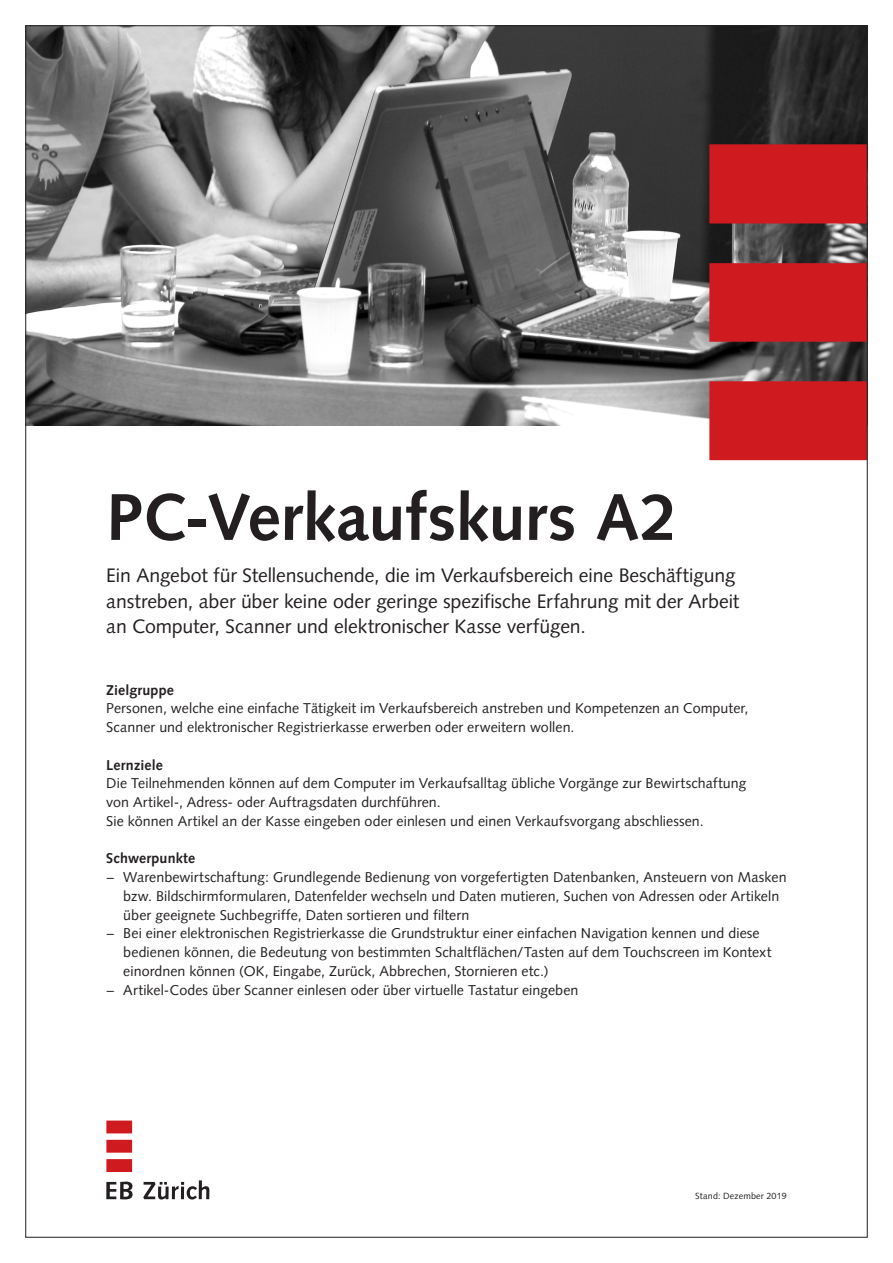
<style>
.page{position:relative;width:893px;height:1263px;background:#fff}
.page>*{position:absolute;margin:0;border:0;box-sizing:border-box;transform-origin:0 0}
.t1{font:330px "Ebtype";color:#cf1a20}
.t2{font:108px "Ebtype";color:#cf1a20}
.Kurstitel{font:700 66px "Syntax EBLT Std";letter-spacing:-.005em;color:#231f20}
.Kursuntertitel{font:19.5px/25.5px "Syntax EBLT Std";letter-spacing:-.005em;color:#231f20}
.t3{font:14.25px/18.8px "Syntax EBLT Std";letter-spacing:.005em;color:#231f20}
.Text_Untertitel{font:700 14.25px "Syntax EBLT Std";letter-spacing:.01em;color:#231f20}
.t4{font:9px "Syntax EBLT Std";letter-spacing:.02em;color:#231f20}
.s1{color:#231f20}
</style>
<div class="page">
<img style="left:28px;top:28px;width:837px;height:397px">
<h1 class="t1" style="left:709px;top:137px;width:160px">,</h1>
<p class="Kurstitel" style="left:106px;top:479px;width:573px">PC-Verkaufskurs A2</p>
<p class="Kursuntertitel" style="left:106px;top:563px;width:635px">Ein Angebot für Stellensuchende, die im Verkaufsbereich eine Beschäftigung anstreben, aber über keine oder geringe spezifische Erfahrung mit der Arbeit an Computer, Scanner und elektronischer Kasse verfügen.</p>
<p class="Text_Untertitel" style="left:106px;top:682px;width:69px">Zielgruppe</p>
<p class="t3" style="left:106px;top:699px;width:644px">Personen, welche eine einfache Tätigkeit im Verkaufsbereich anstreben und Kompetenzen an Computer,<br>Scanner und elektronischer Registrierkasse erwerben oder erweitern wollen.</p>
<p class="Text_Untertitel" style="left:106px;top:757px;width:58px">Lernziele</p>
<p class="t3" style="left:106px;top:774px;width:642px">Die Teilnehmenden können auf dem Computer im Verkaufsalltag übliche Vorgänge zur Bewirtschaftung von Artikel-, Adress- oder Auftragsdaten durchführen.<br>Sie können Artikel an der Kasse eingeben oder einlesen und einen Verkaufsvorgang abschliessen.</p>
<p class="Text_Untertitel" style="left:106px;top:850px;width:91px">Schwerpunkte</p>
<p class="t3" style="left:123px;top:868px;width:665px;text-indent:-17px">− Warenbewirtschaftung: Grundlegende Bedienung von vorgefertigten Datenbanken, Ansteuern von Masken bzw. Bildschirmformularen, Datenfelder wechseln und Daten mutieren, Suchen von Adressen oder Artikeln über geeignete Suchbegriffe, Daten sortieren und filtern</p>
<p class="t3" style="left:123px;top:924px;width:650px;text-indent:-17px">− Bei einer elektronischen Registrierkasse die Grundstruktur einer einfachen Navigation kennen und diese bedienen können, die Bedeutung von bestimmten Schaltflächen/Tasten auf dem Touchscreen im Kontext einordnen können (OK, Eingabe, Zurück, Abbrechen, Stornieren etc.)</p>
<p class="t3" style="left:106px;top:980px;width:474px">− Artikel-Codes über Scanner einlesen oder über virtuelle Tastatur eingeben</p>
<h2 class="t2" style="left:106px;top:1118px;width:107px">P<span class="s1">Q</span></h2>
<p class="t4" style="left:695px;top:1191px;width:93px">Stand: Dezember 2019</p>
</div>
